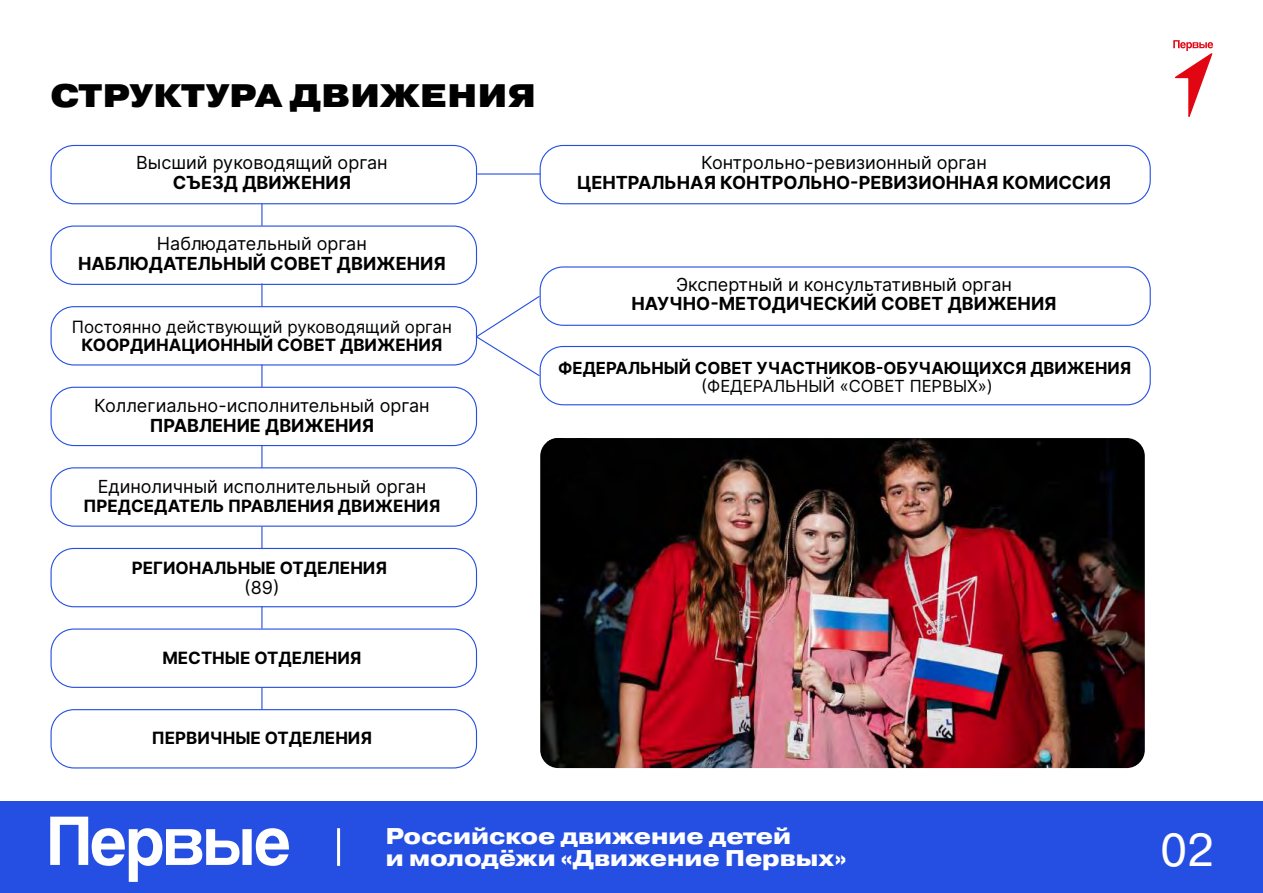
<style>
.page{position:relative;width:1263px;height:893px;background:#fff}
.page>*{position:absolute;margin:0;border:0;box-sizing:border-box;transform-origin:0 0}
.t1{font:45.9px "Pragmatica";color:#fff}
.t2{font:900 32.55px "Pragmatica Extended";color:#000}
.t3{font:800 22.8px/22.8px "Pragmatica Extended";color:#fff}
.t4{font:18px "Inter";color:#000}
.t5{font:700 18px "Inter";color:#000}
.t6{font:700 16.95px "Inter";color:#000}
.t7{font:16.95px "Inter";color:#000}
.t8{font:700 16.65px "Inter";color:#000}
.t9{font:16.65px "Inter";color:#000}
</style>
<div class="page">
<div style="left:0;top:801px;width:1263px;height:92px;background:#254fe2"></div>
<svg style="left:50px;top:817px;width:239px;height:65px"></svg>
<hr style="left:337px;top:828px;width:3px;height:38px;background:#fff">
<div style="left:51px;top:145px;width:426px;height:59px;border:1px solid #254fe2;border-radius:23px"></div>
<div style="left:540px;top:145px;width:611px;height:59px;border:1px solid #254fe2;border-radius:23px"></div>
<div style="left:51px;top:225px;width:426px;height:60px;border:1px solid #254fe2;border-radius:23px"></div>
<div style="left:51px;top:306px;width:426px;height:59px;border:1px solid #254fe2;border-radius:23px"></div>
<div style="left:51px;top:387px;width:426px;height:59px;border:1px solid #254fe2;border-radius:23px"></div>
<div style="left:51px;top:467px;width:426px;height:60px;border:1px solid #254fe2;border-radius:23px"></div>
<div style="left:51px;top:548px;width:426px;height:59px;border:1px solid #254fe2;border-radius:23px"></div>
<div style="left:51px;top:628px;width:426px;height:60px;border:1px solid #254fe2;border-radius:23px"></div>
<div style="left:51px;top:709px;width:426px;height:59px;border:1px solid #254fe2;border-radius:23px"></div>
<div style="left:540px;top:266px;width:611px;height:60px;border:1px solid #254fe2;border-radius:23px"></div>
<div style="left:540px;top:346px;width:611px;height:59px;border:1px solid #254fe2;border-radius:23px"></div>
<svg style="left:261px;top:203px;width:1px;height:23px"></svg>
<svg style="left:261px;top:284px;width:1px;height:22px"></svg>
<svg style="left:261px;top:364px;width:1px;height:23px"></svg>
<svg style="left:261px;top:446px;width:1px;height:22px"></svg>
<svg style="left:261px;top:526px;width:1px;height:23px"></svg>
<svg style="left:261px;top:606px;width:1px;height:22px"></svg>
<svg style="left:261px;top:687px;width:1px;height:23px"></svg>
<hr style="left:477px;top:173px;width:63px;height:2px;background:#254fe2">
<svg style="left:475px;top:295px;width:66px;height:82px"></svg>
<img style="left:540px;top:438px;width:605px;height:330px">
<div style="left:548px;top:438px;width:39px;height:36px;background:#010101"></div>
<svg style="left:1173px;top:40px;width:40px;height:77px"></svg>
<h2 class="t2" style="left:51px;top:74px;width:487px">СТРУКТУРА ДВИЖЕНИЯ</h2>
<p class="t4" style="left:136px;top:149px;width:253px">Высший руководящий орган</p>
<p class="t5" style="left:173px;top:169px;width:180px">СЪЕЗД ДВИЖЕНИЯ</p>
<p class="t4" style="left:157px;top:230px;width:211px">Наблюдательный орган</p>
<p class="t5" style="left:78px;top:250px;width:369px">НАБЛЮДАТЕЛЬНЫЙ СОВЕТ ДВИЖЕНИЯ</p>
<p class="t7" style="left:72px;top:314px;width:382px">Постоянно действующий руководящий орган</p>
<p class="t6" style="left:81px;top:332px;width:362px">КООРДИНАЦИОННЫЙ СОВЕТ ДВИЖЕНИЯ</p>
<p class="t4" style="left:94px;top:392px;width:337px">Коллегиально-исполнительный орган</p>
<p class="t5" style="left:150px;top:412px;width:226px">ПРАВЛЕНИЕ ДВИЖЕНИЯ</p>
<p class="t4" style="left:98px;top:473px;width:330px">Единоличный исполнительный орган</p>
<p class="t6" style="left:84px;top:493px;width:358px">ПРЕДСЕДАТЕЛЬ ПРАВЛЕНИЯ ДВИЖЕНИЯ</p>
<p class="t6" style="left:132px;top:555px;width:257px">РЕГИОНАЛЬНЫЕ ОТДЕЛЕНИЯ</p>
<p class="t4" style="left:244px;top:574px;width:37px">(89)</p>
<p class="t6" style="left:162px;top:645px;width:201px">МЕСТНЫЕ ОТДЕЛЕНИЯ</p>
<p class="t4" style="left:701px;top:149px;width:287px">Контрольно-ревизионный орган</p>
<p class="t5" style="left:577px;top:169px;width:535px">ЦЕНТРАЛЬНАЯ КОНТРОЛЬНО-РЕВИЗИОННАЯ КОМИССИЯ</p>
<p class="t4" style="left:676px;top:271px;width:337px">Экспертный и консультативный орган</p>
<p class="t5" style="left:631px;top:290px;width:427px">НАУЧНО-МЕТОДИЧЕСКИЙ СОВЕТ ДВИЖЕНИЯ</p>
<p class="t8" style="left:558px;top:356px;width:574px">ФЕДЕРАЛЬНЫЙ СОВЕТ УЧАСТНИКОВ-ОБУЧАЮЩИХСЯ ДВИЖЕНИЯ</p>
<p class="t9" style="left:701px;top:374px;width:293px">(ФЕДЕРАЛЬНЫЙ «СОВЕТ ПЕРВЫХ»)</p>
<p class="t6" style="left:152px;top:725px;width:222px">ПЕРВИЧНЫЕ ОТДЕЛЕНИЯ</p>
<p class="t3" style="left:386px;top:824px;width:462px">Российское движение детей<br>и молодёжи «Движение Первых»</p>
<h1 class="t1" style="left:1160px;top:822px;width:55px">02</h1>
</div>
